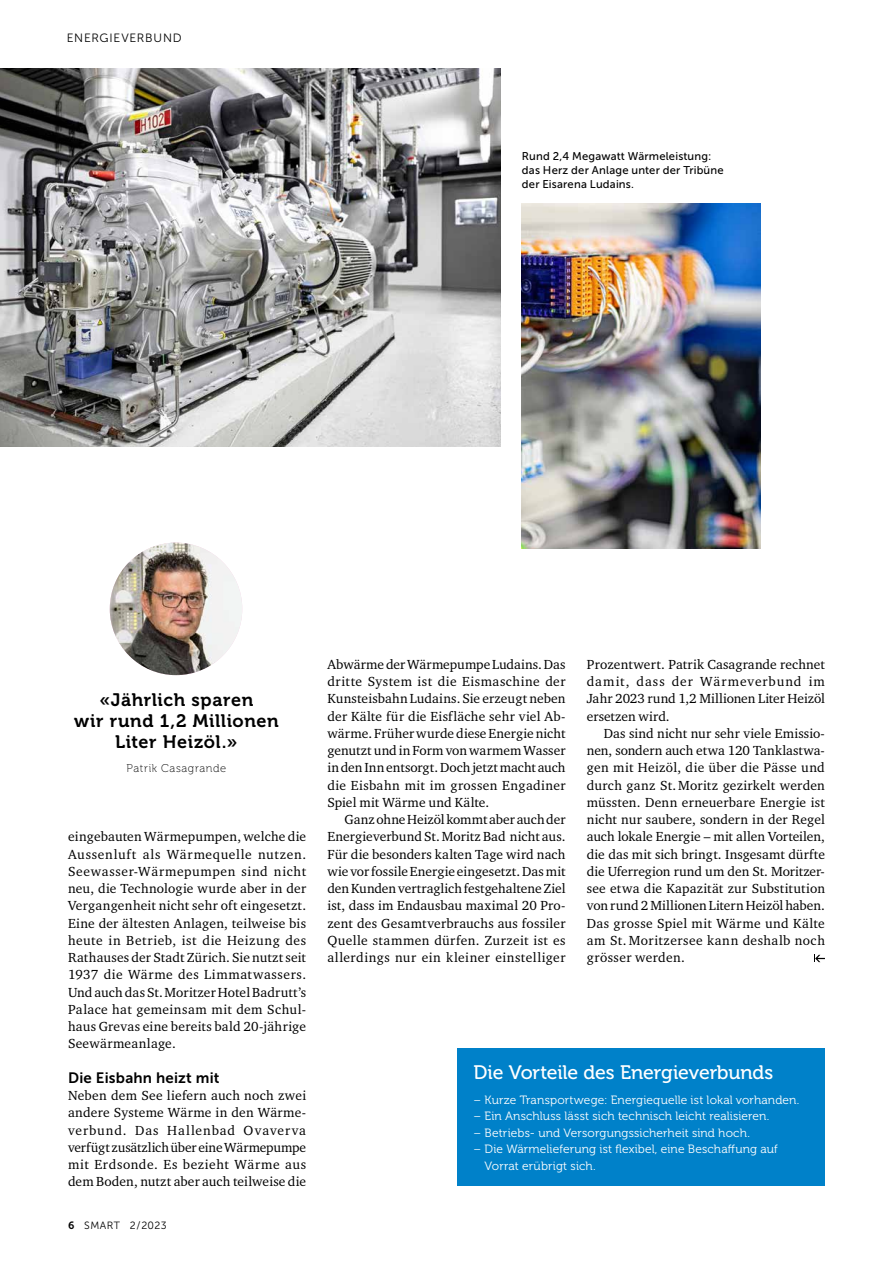
<style>
.page{position:relative;width:893px;height:1263px;background:#fff}
.page>*{position:absolute;margin:0;border:0;box-sizing:border-box;transform-origin:0 0}
.t1{font:19.5px "Museo 500";letter-spacing:-.005em;color:#fff}
.t2{font:18px/21px "Museo 700";letter-spacing:.035em;color:#000;text-align:center}
.t3{font:15px "Museo Sans 700";letter-spacing:.015em;color:#000}
.t4{font:13.5px/17.2px "Charter ITC Std";letter-spacing:.025em;color:#000;text-align:justify}
.t5{font:12px/16.5px "Museo 300";letter-spacing:.01em;color:#fff}
.t6{font:12px "Museo Sans 300";letter-spacing:.065em;color:#000}
.t7{font:11.25px/14.2px "Museo Sans 500";letter-spacing:.015em;color:#000}
.t8{font:11.25px "Museo 100";letter-spacing:.055em;color:#000}
.t9{font:10.5px "Museo Sans 300";letter-spacing:.04em;color:#000}
.s1{font-family:"Museo Sans 700"}
</style>
<div class="page">
<div style="left:457px;top:1048px;width:368px;height:138px;background:#0081c9"></div>
<img style="left:0;top:68px;width:501px;height:378px">
<img style="left:110px;top:543px;width:132px;height:132px;border-radius:66px">
<img style="left:522px;top:203px;width:238px;height:345px">
<svg style="left:814px;top:955px;width:11px;height:7px"></svg>
<p class="t6" style="left:67px;top:32px;width:116px">ENERGIEVERBUND</p>
<p class="t7" style="left:522px;top:149px;width:203px">Rund 2,4 Megawatt Wärmeleistung: das Herz der Anlage unter der Tribüne der Eisarena Ludains.</p>
<h2 class="t2" style="left:74px;top:690px;width:206px">«Jährlich sparen<br>wir rund 1,2 Millionen<br>Liter Heizöl.»</h2>
<p class="t8" style="left:127px;top:762px;width:101px">Patrik Casagrande</p>
<p class="t4" style="left:68px;top:828px;width:240px">eingebauten Wärmepumpen, welche die Aussenluft als Wärmequelle nutzen.<br>Seewasser-Wärmepumpen sind nicht neu, die Technologie wurde aber in der Vergangenheit nicht sehr oft eingesetzt.<br>Eine der ältesten Anlagen, teilweise bis heute in Betrieb, ist die Heizung des Rathauses der Stadt Zürich. Sie nutzt seit 1937 die Wärme des Limmatwassers.<br>Und auch das St.Moritzer Hotel Badrutt’s Palace hat gemeinsam mit dem Schul&shy;haus Grevas eine bereits bald 20-jährige Seewärmeanlage.</p>
<p class="t3" style="left:68px;top:1069px;width:153px">Die Eisbahn heizt mit</p>
<p class="t4" style="left:68px;top:1087px;width:240px">Neben dem See liefern auch noch zwei andere Systeme Wärme in den Wärme&shy;verbund. Das Hallenbad Ovaverva verfügt zusätzlich über eine Wärmepumpe mit Erdsonde. Es bezieht Wärme aus dem Boden, nutzt aber auch teilweise die</p>
<p class="t9" style="left:68px;top:1220px;width:100px"><span class="s1">6</span> SMART 2 / 2023</p>
<p class="t4" style="left:327px;top:655px;width:240px">Abwärme der Wärmepumpe Ludains. Das dritte System ist die Eismaschine der Kunsteisbahn Ludains. Sie erzeugt neben der Kälte für die Eisfläche sehr viel Ab&shy;wärme. Früher wurde diese Energie nicht genutzt und in Form von warmem Wasser in den Inn entsorgt. Doch jetzt macht auch die Eisbahn mit im grossen Engadiner Spiel mit Wärme und Kälte.</p>
<p class="t4" style="left:327px;top:811px;width:240px;text-indent:17px">Ganz ohne Heizöl kommt aber auch der Energieverbund St. Moritz Bad nicht aus.<br>Für die besonders kalten Tage wird nach wie vor fossile Energie eingesetzt. Das mit den Kunden vertraglich festgehaltene Ziel ist, dass im Endausbau maximal 20 Pro&shy;zent des Gesamtverbrauchs aus fossiler Quelle stammen dürfen. Zurzeit ist es allerdings nur ein kleiner einstelliger</p>
<p class="t4" style="left:587px;top:655px;width:240px">Prozentwert. Patrik Casagrande rechnet damit, dass der Wärmeverbund im Jahr 2023 rund 1,2 Millionen Liter Heizöl ersetzen wird.</p>
<p class="t4" style="left:587px;top:724px;width:240px;text-indent:17px">Das sind nicht nur sehr viele Emissio&shy;nen, sondern auch etwa 120 Tanklastwa&shy;gen mit Heizöl, die über die Pässe und durch ganz St. Moritz gezirkelt werden müssten. Denn erneuerbare Energie ist nicht nur saubere, sondern in der Regel auch lokale Energie – mit allen Vorteilen, die das mit sich bringt. Insgesamt dürfte die Uferregion rund um den St. Moritzer&shy;see etwa die Kapazität zur Substitution von rund 2 Millionen Litern Heizöl haben.<br>Das grosse Spiel mit Wärme und Kälte am St. Moritzersee kann deshalb noch grösser werden.</p>
<h1 class="t1" style="left:474px;top:1061px;width:301px">Die Vorteile des Energieverbunds</h1>
<p class="t5" style="left:474px;top:1092px;width:327px">– Kurze Transportwege: Energiequelle ist lokal vorhanden.</p>
<p class="t5" style="left:474px;top:1108px;width:297px">– Ein Anschluss lässt sich technisch leicht realisieren.</p>
<p class="t5" style="left:474px;top:1125px;width:278px">– Betriebs- und Versorgungssicherheit sind hoch.</p>
<p class="t5" style="left:485px;top:1141px;width:295px;text-indent:-11px">– Die Wärmelieferung ist flexibel, eine Beschaffung auf<br>Vorrat erübrigt sich.</p>
</div>
